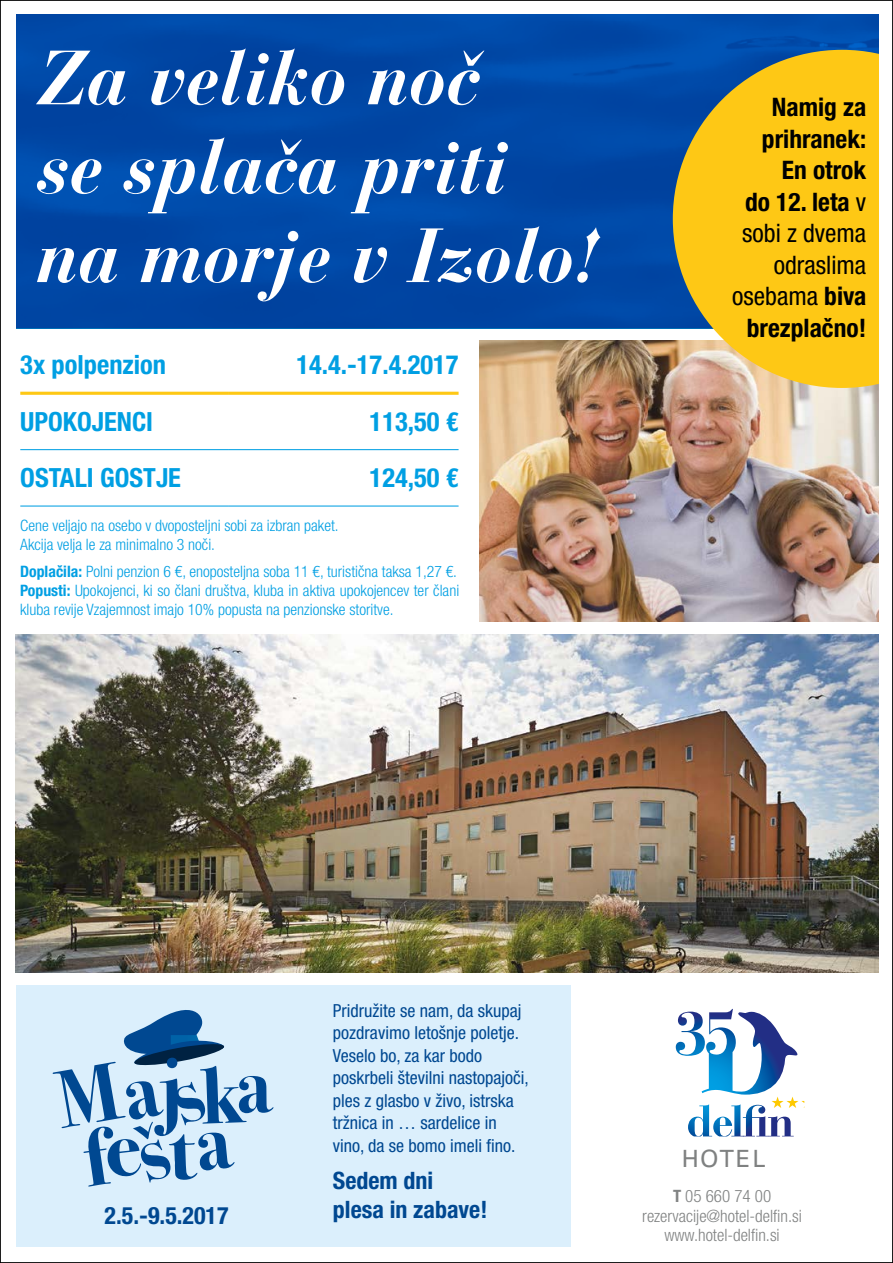
<style>
.page{position:relative;width:893px;height:1263px;background:#fff}
.page>*{position:absolute;margin:0;border:0;box-sizing:border-box;transform-origin:0 0}
.t1{font:italic 700 76.2px/88.9px "Bauer Bodoni";letter-spacing:-.01em;color:#fff}
.t2{font:700 condensed 26.4px "Helvetica Neue LT Pro";color:#009fe3}
.t3{font:700 condensed 25.5px/31.5px "Helvetica Neue LT Pro";color:#000;text-align:right}
.t4{font:700 condensed 24px "Helvetica Neue LT Pro";color:#004891}
.t5{font:23.7px "Univers LT Std";letter-spacing:.08em;color:#7f8181}
.t6{font:condensed 18px/22.5px "Helvetica Neue LT Pro";color:#004891}
.t7{font:300 condensed 17.1px/19.5px "Helvetica Neue LT Pro";color:#818383;text-align:center}
.t8{font:300 condensed 15.75px/18.9px "Helvetica Neue LT Pro";color:#009fe3}
.s1{font-weight:700}
.s2{font-weight:400}
</style>
<div class="page">
<div style="left:16px;top:985px;width:554px;height:262px;background:#dbeffc"></div>
<img style="left:16px;top:635px;width:863px;height:338px">
<img style="left:480px;top:340px;width:399px;height:281px">
<img style="left:16px;top:14px;width:863px;height:314px">
<svg style="left:673px;top:50px;width:206px;height:338px;background:#e0ba2f"></svg>
<svg style="left:53px;top:1010px;width:220px;height:176px"></svg>
<hr style="left:20px;top:449px;width:209px;height:1px;background:#009fe3">
<hr style="left:229px;top:449px;width:230px;height:1px;background:#009fe3">
<hr style="left:20px;top:505px;width:209px;height:2px;background:#009fe3">
<hr style="left:229px;top:505px;width:230px;height:2px;background:#009fe3">
<hr style="left:20px;top:392px;width:209px;height:3px;background:#fec815">
<hr style="left:229px;top:392px;width:230px;height:3px;background:#fec815">
<svg style="left:676px;top:1009px;width:128px;height:127px"></svg>
<h1 class="t1" style="left:37px;top:34px;width:565px">Za veliko noË<br>se splaËa priti na morje v Izolo!</h1>
<h2 class="t2" style="left:20px;top:349px;width:147px">3x polpenzion</h2>
<h2 class="t2" style="left:296px;top:349px;width:164px">14.4.-17.4.2017</h2>
<h2 class="t2" style="left:20px;top:405px;width:134px">UPOKOJENCI</h2>
<h2 class="t2" style="left:370px;top:405px;width:90px">113,50 €</h2>
<h2 class="t2" style="left:20px;top:462px;width:162px">OSTALI GOSTJE</h2>
<h2 class="t2" style="left:370px;top:462px;width:90px">124,50 €</h2>
<p class="t8" style="left:20px;top:515px;width:320px">Cene veljajo na osebo v dvoposteljni sobi za izbran paket.<br>Akcija velja le za minimalno 3 noči.</p>
<p class="t8" style="left:20px;top:562px;width:441px"><span class="s1">Doplačila:</span> Polni penzion 6 €, enoposteljna soba 11 €, turistična taksa 1,27 €.<br><span class="s1">Popusti:</span> Upokojenci, ki so člani društva, kluba in aktiva upokojencev ter člani kluba revije Vzajemnost imajo 10% popusta na penzionske storitve.</p>
<h3 class="t3" style="left:732px;top:91px;width:136px">Namig za prihranek:<br>En otrok<br>do 12. leta <span class="s2">v sobi z dvema odraslima osebama</span> biva brezplačno!</h3>
<p class="t6" style="left:333px;top:999px;width:197px">Pridružite se nam, da skupaj pozdravimo letošnje poletje.<br>Veselo bo, za kar bodo poskrbeli številni nastopajoči, ples z glasbo v živo, istrska tržnica in … sardelice in vino, da se bomo imeli fino.</p>
<h3 class="t4" style="left:333px;top:1166px;width:102px">Sedem dni</h3>
<h3 class="t4" style="left:105px;top:1200px;width:126px">2.5.-9.5.2017</h3>
<h3 class="t4" style="left:333px;top:1195px;width:156px">plesa in zabave!</h3>
<h3 class="t5" style="left:681px;top:1145px;width:86px">HOTEL</h3>
<p class="t7" style="left:642px;top:1186px;width:161px"><span class="s1">T</span> 05 660 74 00 rezervacije@hotel-delfin.si www.hotel-delfin.si</p>
</div>
